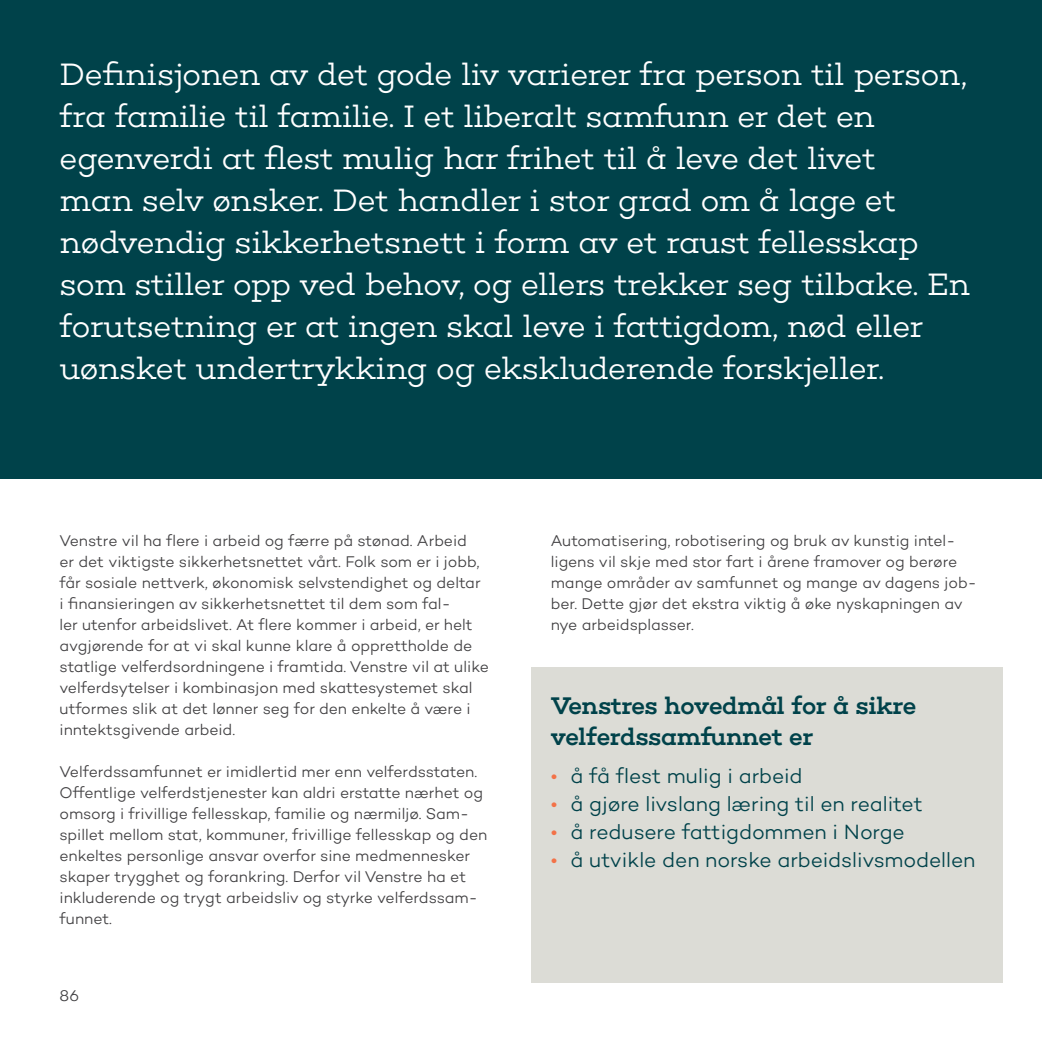
<style>
.page{position:relative;width:1042px;height:1042px;background:#fff}
.page>*{position:absolute;margin:0;border:0;box-sizing:border-box;transform-origin:0 0}
.t1{font:300 31.5px/42px "Choplin";letter-spacing:-.02em;color:#fff}
.t2{font:500 24.5px/31.5px "Choplin";letter-spacing:-.02em;color:#00424a}
.t3{font:300 21px "Campton";color:#00424a}
.t4{font:300 15.75px/21px "Campton";letter-spacing:-.005em;color:#414042}
.s1{color:#f37248}
</style>
<div class="page">
<div style="left:531px;top:667px;width:471px;height:315px;background:#dcdcd6"></div>
<div style="left:0;top:0;width:1042px;height:479px;background:#00424a"></div>
<p class="t1" style="left:60px;top:53px;width:912px">Definisjonen av det gode liv varierer fra person til person, fra familie til familie. I et liberalt samfunn er det en egenverdi at flest mulig har frihet til å leve det livet<br>man selv ønsker. Det handler i stor grad om å lage et nødvendig sikkerhetsnett i form av et raust fellesskap som stiller opp ved behov, og ellers trekker seg tilbake. En forutsetning er at ingen skal leve i fattigdom, nød eller uønsket undertrykking og ekskluderende forskjeller.</p>
<p class="t4" style="left:60px;top:530px;width:431px">Venstre vil ha flere i arbeid og færre på stønad. Arbeid<br>er det viktigste sikkerhetsnettet vårt. Folk som er i jobb, får sosiale nettverk, økonomisk selvstendighet og deltar<br>i finansieringen av sikkerhetsnettet til dem som fal-<br>ler utenfor arbeidslivet. At flere kommer i arbeid, er helt avgjørende for at vi skal kunne klare å opprettholde de statlige velferdsordningene i framtida. Venstre vil at ulike velferdsytelser i kombinasjon med skattesystemet skal utformes slik at det lønner seg for den enkelte å være i inntektsgivende arbeid.</p>
<p class="t4" style="left:60px;top:761px;width:429px">Velferdssamfunnet er imidlertid mer enn velferdsstaten.<br>Offentlige velferdstjenester kan aldri erstatte nærhet og omsorg i frivillige fellesskap, familie og nærmiljø. Sam&shy;spillet mellom stat, kommuner, frivillige fellesskap og den enkeltes personlige ansvar overfor sine medmennesker skaper trygghet og forankring. Derfor vil Venstre ha et inkluderende og trygt arbeidsliv og styrke velferdssam&shy;funnet.</p>
<p class="t4" style="left:60px;top:985px;width:21px">86</p>
<p class="t4" style="left:551px;top:530px;width:427px">Automatisering, robotisering og bruk av kunstig intel&shy;ligens vil skje med stor fart i årene framover og berøre mange områder av samfunnet og mange av dagens job&shy;ber. Dette gjør det ekstra viktig å øke nyskapningen av nye arbeidsplasser.</p>
<h2 class="t2" style="left:551px;top:689px;width:367px">Venstres hovedmål for å sikre velferdssamfunnet er</h2>
<h3 class="t3" style="left:551px;top:763px;width:253px"><span class="s1">•</span> å få flest mulig i arbeid</h3>
<h3 class="t3" style="left:551px;top:791px;width:373px"><span class="s1">•</span> å gjøre livslang læring til en realitet</h3>
<h3 class="t3" style="left:551px;top:819px;width:356px"><span class="s1">•</span> å redusere fattigdommen i Norge</h3>
<h3 class="t3" style="left:551px;top:847px;width:426px"><span class="s1">•</span> å utvikle den norske arbeidslivsmodellen</h3>
</div>
